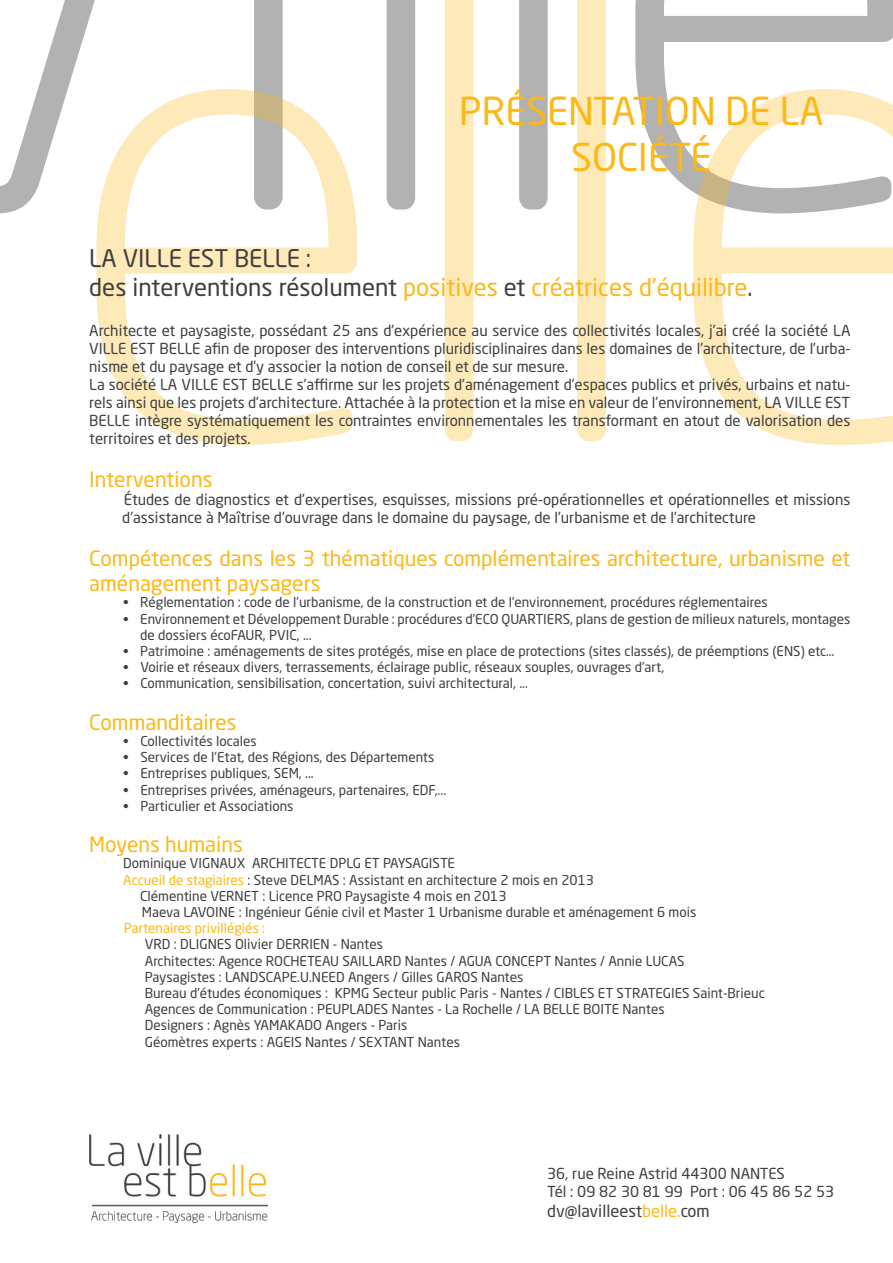
<style>
.page{position:relative;width:893px;height:1263px;background:#fff}
.page>*{position:absolute;margin:0;border:0;box-sizing:border-box;transform-origin:0 0}
.t1{font:37.95px/45.6px "Neo Sans Std";color:#fcb814;text-align:center}
.Style_de_paragraphe{font:24px "Neo Sans Std";color:#fcb814}
.Style_de_paragraphe-2{font:24px "Neo Sans Std";color:#3e3e3f}
.Style_de_paragraphe-3{font:21px/25.2px "Neo Sans Std";color:#fcb814}
.t2{font:16.5px "Neo Sans Std";color:#3e3e3f}
.Style_de_paragraphe-4{font:15px/18px "Neo Sans Std";color:#3e3e3f;text-align:justify}
.Style_de_paragraphe-5{font:13.5px/16.2px "Neo Sans Std";color:#3e3e3f}
.Style_de_paragraphe-6{font:13.5px "Neo Sans Std";color:#fcb814}
.s1{color:#3e3e3f}
.s2{color:#fcb814}
</style>
<div class="page">
<svg style="left:0;top:0;width:95px;height:213px"></svg>
<div style="left:254px;top:0;width:29px;height:89px;background:#b2b2b2"></div>
<div style="left:387px;top:0;width:28px;height:210px;background:#b2b2b2"></div>
<svg style="left:519px;top:0;width:29px;height:210px;background:#b4b4b4"></svg>
<svg style="left:635px;top:0;width:258px;height:192px"></svg>
<svg style="left:96px;top:89px;width:261px;height:356px"></svg>
<div style="left:445px;top:0;width:28px;height:441px;background:#fee9b8"></div>
<svg style="left:577px;top:0;width:29px;height:441px;background:#fee9b9"></svg>
<svg style="left:693px;top:89px;width:200px;height:356px"></svg>
<img style="left:89px;top:1135px;width:178px;height:87px">
<p class="t1" style="left:459px;top:88px;width:366px">PRÉSENTATION DE LA<br>SOCIÉTÉ</p>
<p class="Style_de_paragraphe-2" style="left:89px;top:244px;width:223px">LA VILLE EST BELLE :</p>
<p class="Style_de_paragraphe" style="left:89px;top:272px;width:665px"><span class="s1">des interventions résolument</span> positives <span class="s1">et</span> créatrices d’équilibre<span class="s1">.</span></p>
<p class="Style_de_paragraphe-4" style="left:89px;top:321px;width:763px">Architecte et paysagiste, possédant 25 ans d’expérience au service des collectivités locales, j’ai créé la société LA VILLE EST BELLE afin de proposer des interventions pluridisciplinaires dans les domaines de l’architecture, de l’urba&shy;nisme et du paysage et d’y associer la notion de conseil et de sur mesure.</p>
<p class="Style_de_paragraphe-4" style="left:89px;top:375px;width:763px">La société LA VILLE EST BELLE s’affirme sur les projets d’aménagement d’espaces publics et privés, urbains et natu&shy;rels ainsi que les projets d’architecture. Attachée à la protection et la mise en valeur de l’environnement, LA VILLE EST BELLE intègre systématiquement les contraintes environnementales les transformant en atout de valorisation des territoires et des projets.</p>
<p class="Style_de_paragraphe-3" style="left:89px;top:466px;width:125px">Interventions</p>
<p class="Style_de_paragraphe-4" style="left:122px;top:490px;width:730px">Études de diagnostics et d’expertises, esquisses, missions pré-opérationnelles et opérationnelles et missions d’assistance à Maîtrise d’ouvrage dans le domaine du paysage, de l’urbanisme et de l’architecture</p>
<p class="Style_de_paragraphe-3" style="left:89px;top:545px;width:763px">Compétences dans les 3 thématiques complémentaires architecture, urbanisme et aménagement paysagers</p>
<p class="Style_de_paragraphe-5" style="left:123px;top:594px;width:646px">• Réglementation : code de l’urbanisme, de la construction et de l’environnement, procédures réglementaires</p>
<p class="Style_de_paragraphe-5" style="left:140px;top:610px;width:712px;text-indent:-17px">• Environnement et Développement Durable : procédures d’ECO QUARTIERS, plans de gestion de milieux naturels, montages de dossiers écoFAUR, PVIC, ...</p>
<p class="Style_de_paragraphe-5" style="left:123px;top:643px;width:713px">• Patrimoine : aménagements de sites protégés, mise en place de protections (sites classés), de préemptions (ENS) etc…</p>
<p class="Style_de_paragraphe-5" style="left:123px;top:659px;width:542px">• Voirie et réseaux divers, terrassements, éclairage public, réseaux souples, ouvrages d’art,</p>
<p class="Style_de_paragraphe-5" style="left:123px;top:675px;width:406px">• Communication, sensibilisation, concertation, suivi architectural, ...</p>
<p class="Style_de_paragraphe-3" style="left:89px;top:709px;width:149px">Commanditaires</p>
<p class="Style_de_paragraphe-5" style="left:123px;top:733px;width:135px">• Collectivités locales</p>
<p class="Style_de_paragraphe-5" style="left:123px;top:749px;width:313px">• Services de l’Etat, des Régions, des Départements</p>
<p class="Style_de_paragraphe-5" style="left:123px;top:765px;width:192px">• Entreprises publiques, SEM, ...</p>
<p class="Style_de_paragraphe-5" style="left:123px;top:781px;width:324px">• Entreprises privées, aménageurs, partenaires, EDF,...</p>
<p class="Style_de_paragraphe-5" style="left:123px;top:797px;width:172px">• Particulier et Associations</p>
<p class="Style_de_paragraphe-3" style="left:89px;top:831px;width:155px">Moyens humains</p>
<p class="Style_de_paragraphe-5" style="left:123px;top:855px;width:333px">Dominique VIGNAUX ARCHITECTE DPLG ET PAYSAGISTE</p>
<p class="Style_de_paragraphe-5" style="left:123px;top:871px;width:472px"><span class="s2">Accueil de stagiaires</span> : Steve DELMAS : Assistant en architecture 2 mois en 2013</p>
<p class="Style_de_paragraphe-5" style="left:140px;top:887px;width:368px">Clémentine VERNET : Licence PRO Paysagiste 4 mois en 2013</p>
<p class="Style_de_paragraphe-5" style="left:142px;top:904px;width:556px">Maeva LAVOINE : Ingénieur Génie civil et Master 1 Urbanisme durable et aménagement 6 mois</p>
<p class="Style_de_paragraphe-6" style="left:124px;top:920px;width:143px">Partenaires privillégiés :</p>
<p class="Style_de_paragraphe-5" style="left:145px;top:936px;width:240px">VRD : DLIGNES Olivier DERRIEN - Nantes</p>
<p class="Style_de_paragraphe-5" style="left:145px;top:952px;width:541px">Architectes: Agence ROCHETEAU SAILLARD Nantes / AGUA CONCEPT Nantes / Annie LUCAS</p>
<p class="Style_de_paragraphe-5" style="left:145px;top:968px;width:380px">Paysagistes : LANDSCAPE.U.NEED Angers / Gilles GAROS Nantes</p>
<p class="Style_de_paragraphe-5" style="left:145px;top:985px;width:622px">Bureau d’études économiques : KPMG Secteur public Paris - Nantes / CIBLES ET STRATEGIES Saint-Brieuc</p>
<p class="Style_de_paragraphe-5" style="left:145px;top:1001px;width:521px">Agences de Communication : PEUPLADES Nantes - La Rochelle / LA BELLE BOITE Nantes</p>
<p class="Style_de_paragraphe-5" style="left:145px;top:1017px;width:264px">Designers : Agnès YAMAKADO Angers - Paris</p>
<p class="Style_de_paragraphe-5" style="left:145px;top:1033px;width:317px">Géomètres experts : AGEIS Nantes / SEXTANT Nantes</p>
<p class="Style_de_paragraphe-4" style="left:547px;top:1164px;width:239px">36, rue Reine Astrid 44300 NANTES</p>
<p class="Style_de_paragraphe-4" style="left:547px;top:1182px;width:289px">Tél : 09 82 30 81 99 Port : 06 45 86 52 53</p>
<p class="t2" style="left:547px;top:1201px;width:164px">dv@lavilleest<span class="s2">belle.</span>com</p>
</div>
